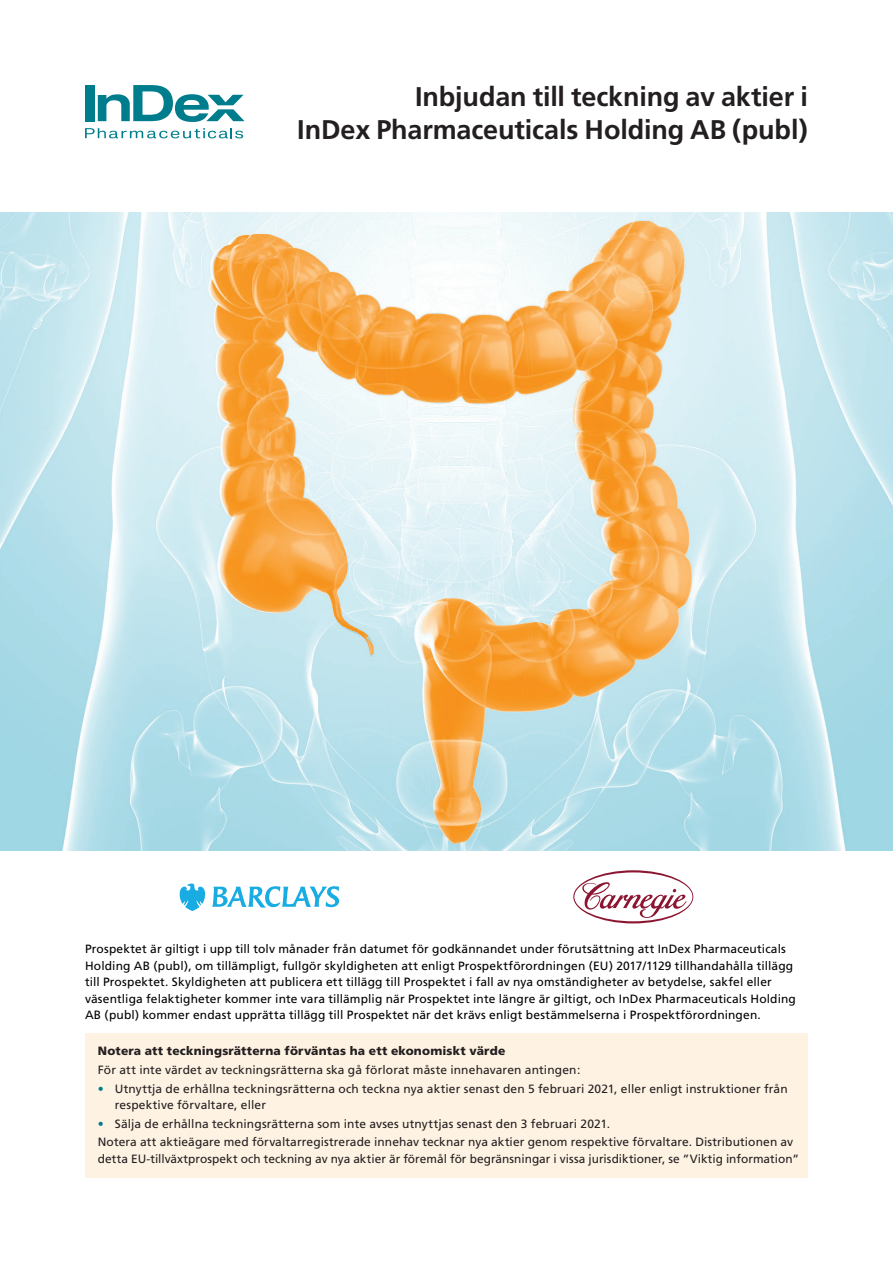
<style>
.page{position:relative;width:893px;height:1263px;background:#fff}
.page>*{position:absolute;margin:0;border:0;box-sizing:border-box;transform-origin:0 0}
.t1{font:700 27px/33px "Frutiger";letter-spacing:-.005em;color:#231f20;text-align:right}
.t2{font:12px/16.5px "Frutiger";letter-spacing:.01em;color:#000001}
.t3{font:12px/16.5px "Frutiger";letter-spacing:.01em;color:#231f20}
.t4{font:900 12px "Frutiger";letter-spacing:.015em;color:#231f20}
.s1{color:#007d8c}
</style>
<div class="page">
<img style="left:0;top:213px;width:893px;height:637px">
<div style="left:85px;top:85px;width:9px;height:36px;background:#007d8c"></div>
<svg style="left:98px;top:85px;width:146px;height:37px"></svg>
<svg style="left:85px;top:128px;width:158px;height:10px"></svg>
<div style="left:85px;top:1033px;width:723px;height:145px;background:#fef2e3"></div>
<svg style="left:573px;top:870px;width:120px;height:53px"></svg>
<svg style="left:212px;top:886px;width:127px;height:21px"></svg>
<svg style="left:180px;top:883px;width:25px;height:28px"></svg>
<h1 class="t1" style="left:297px;top:80px;width:512px">Inbjudan till teckning av aktier i<br>InDex Pharmaceuticals Holding AB (publ)</h1>
<p class="t2" style="left:85px;top:941px;width:712px">Prospektet är giltigt i upp till tolv månader från datumet för godkännandet under förutsättning att InDex Pharmaceuticals Holding AB (publ), om tillämpligt, fullgör skyldigheten att enligt Prospektförordningen (EU) 2017/1129 tillhandahålla tillägg till Prospektet. Skyldigheten att publicera ett tillägg till Prospektet i fall av nya omständigheter av betydelse, sakfel eller väsentliga felaktigheter kommer inte vara tillämplig när Prospektet inte längre är giltigt, och InDex Pharmaceuticals Holding AB (publ) kommer endast upprätta tillägg till Prospektet när det krävs enligt bestämmelserna i Prospektförordningen.</p>
<p class="t4" style="left:98px;top:1044px;width:409px">Notera att teckningsrätterna förväntas ha ett ekonomiskt värde</p>
<p class="t3" style="left:98px;top:1062px;width:484px">För att inte värdet av teckningsrätterna ska gå förlorat måste innehavaren antingen:</p>
<p class="t3" style="left:115px;top:1080px;width:674px;text-indent:-17px"><span class="s1">•</span> Utnyttja de erhållna teckningsrätterna och teckna nya aktier senast den 5 februari 2021, eller enligt instruktioner från respektive förvaltare, eller</p>
<p class="t3" style="left:98px;top:1114px;width:697px;line-height:18.6px"><span class="s1">•</span> Sälja de erhållna teckningsrätterna som inte avses utnyttjas senast den 3 februari 2021.<br>Notera att aktieägare med förvaltarregistrerade innehav tecknar nya aktier genom respektive förvaltare. Distributionen av</p>
<p class="t3" style="left:98px;top:1150px;width:703px">detta EU-tillväxtprospekt och teckning av nya aktier är föremål för begränsningar i vissa jurisdiktioner, se ”Viktig information”</p>
</div>
